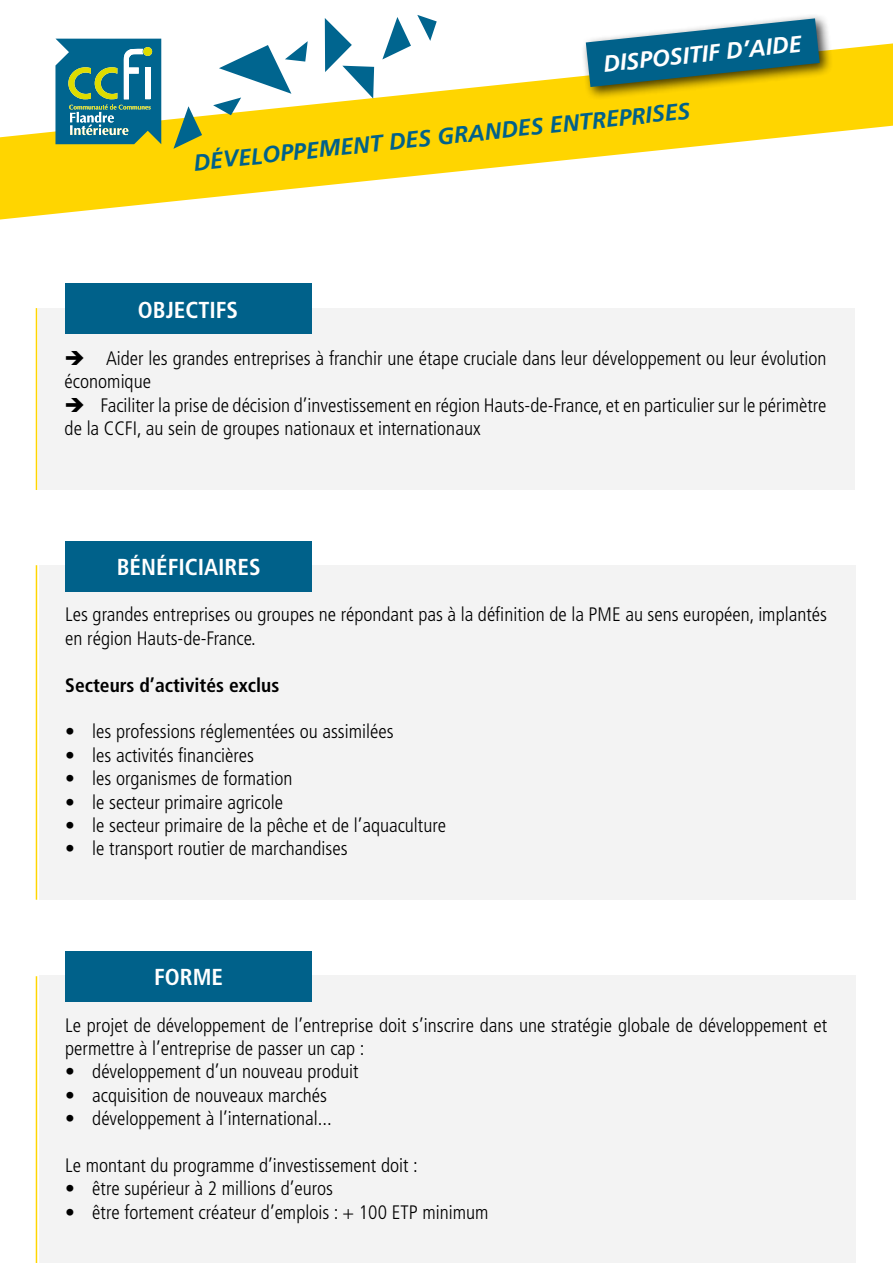
<style>
.page{position:relative;width:893px;height:1263px;background:#fff}
.page>*{position:absolute;margin:0;border:0;box-sizing:border-box;transform-origin:0 0}
.t1{font:italic 700 23.1px "Frutiger";color:#00618a}
.t2{font:700 condensed 23.1px "Frutiger";color:#fff}
.t3{font:italic 700 23.1px "Frutiger";color:#fff}
.t4{font:300 condensed 19.5px/23.4px "Frutiger";color:#000}
.t5{font:700 condensed 19.5px "Frutiger";color:#000}
</style>
<div class="page">
<svg style="left:0;top:43px;width:893px;height:177px"></svg>
<div style="left:38px;top:308px;width:817px;height:182px;background:#f3f3f3"></div>
<div style="left:65px;top:284px;width:246px;height:50px;background:#00618a"></div>
<div style="left:39px;top:565px;width:816px;height:335px;background:#f3f3f3"></div>
<div style="left:65px;top:541px;width:247px;height:50px;background:#00618a"></div>
<div style="left:39px;top:975px;width:816px;height:288px;background:#f3f3f3"></div>
<div style="left:65px;top:951px;width:247px;height:50px;background:#00618a"></div>
<svg style="left:173px;top:106px;width:29px;height:43px"></svg>
<svg style="left:382px;top:17px;width:29px;height:42px"></svg>
<svg style="left:325px;top:18px;width:49px;height:81px"></svg>
<svg style="left:213px;top:41px;width:95px;height:74px"></svg>
<svg style="left:417px;top:15px;width:20px;height:26px"></svg>
<svg style="left:55px;top:39px;width:106px;height:105px;background:#34828f"></svg>
<hr style="left:36px;top:308px;width:1px;height:182px;background:#ffd500">
<hr style="left:36px;top:565px;width:1px;height:335px;background:#ffd500">
<hr style="left:36px;top:976px;width:1px;height:287px;background:#ffd500">
<div style="left:580px;top:13px;width:252px;height:87px;background:#000;opacity:.75"></div>
<svg style="left:586px;top:18px;width:234px;height:69px;background:#4e8786"></svg>
<p class="t3" style="left:602px;top:51px;width:200px;rotate:-6deg">DISPOSITIF D’AIDE</p>
<p class="t1" style="left:192px;top:149px;width:501px;rotate:-6deg">DÉVELOPPEMENT DES GRANDES ENTREPRISES</p>
<p class="t2" style="left:138px;top:296px;width:102px">OBJECTIFS</p>
<p class="t4" style="left:65px;top:347px;width:763px">➔ Aider les grandes entreprises à franchir une étape cruciale dans leur développement ou leur évolution économique</p>
<p class="t4" style="left:65px;top:393px;width:763px">➔ Faciliter la prise de décision d’investissement en région Hauts-de-France, et en particulier sur le périmètre de la CCFI, au sein de groupes nationaux et internationaux</p>
<p class="t2" style="left:117px;top:553px;width:145px">BÉNÉFICIAIRES</p>
<p class="t4" style="left:65px;top:603px;width:763px">Les grandes entreprises ou groupes ne répondant pas à la définition de la PME au sens européen, implantés en région Hauts-de-France.</p>
<p class="t5" style="left:65px;top:673px;width:216px">Secteurs d’activités exclus</p>
<p class="t4" style="left:65px;top:720px;width:330px">• les professions réglementées ou assimilées</p>
<p class="t4" style="left:65px;top:744px;width:190px">• les activités financières</p>
<p class="t4" style="left:65px;top:767px;width:229px">• les organismes de formation</p>
<p class="t4" style="left:65px;top:790px;width:219px">• le secteur primaire agricole</p>
<p class="t4" style="left:65px;top:814px;width:382px">• le secteur primaire de la pêche et de l’aquaculture</p>
<p class="t4" style="left:65px;top:837px;width:284px">• le transport routier de marchandises</p>
<p class="t2" style="left:154px;top:963px;width:70px">FORME</p>
<p class="t4" style="left:65px;top:1013px;width:763px">Le projet de développement de l’entreprise doit s’inscrire dans une stratégie globale de développement et permettre à l’entreprise de passer un cap :</p>
<p class="t4" style="left:65px;top:1060px;width:295px">• développement d’un nouveau produit</p>
<p class="t4" style="left:65px;top:1084px;width:263px">• acquisition de nouveaux marchés</p>
<p class="t4" style="left:65px;top:1107px;width:268px">• développement à l’international...</p>
<p class="t4" style="left:65px;top:1154px;width:354px">Le montant du programme d’investissement doit :</p>
<p class="t4" style="left:65px;top:1177px;width:269px">• être supérieur à 2 millions d’euros</p>
<p class="t4" style="left:65px;top:1201px;width:425px">• être fortement créateur d’emplois : + 100 ETP minimum</p>
</div>
